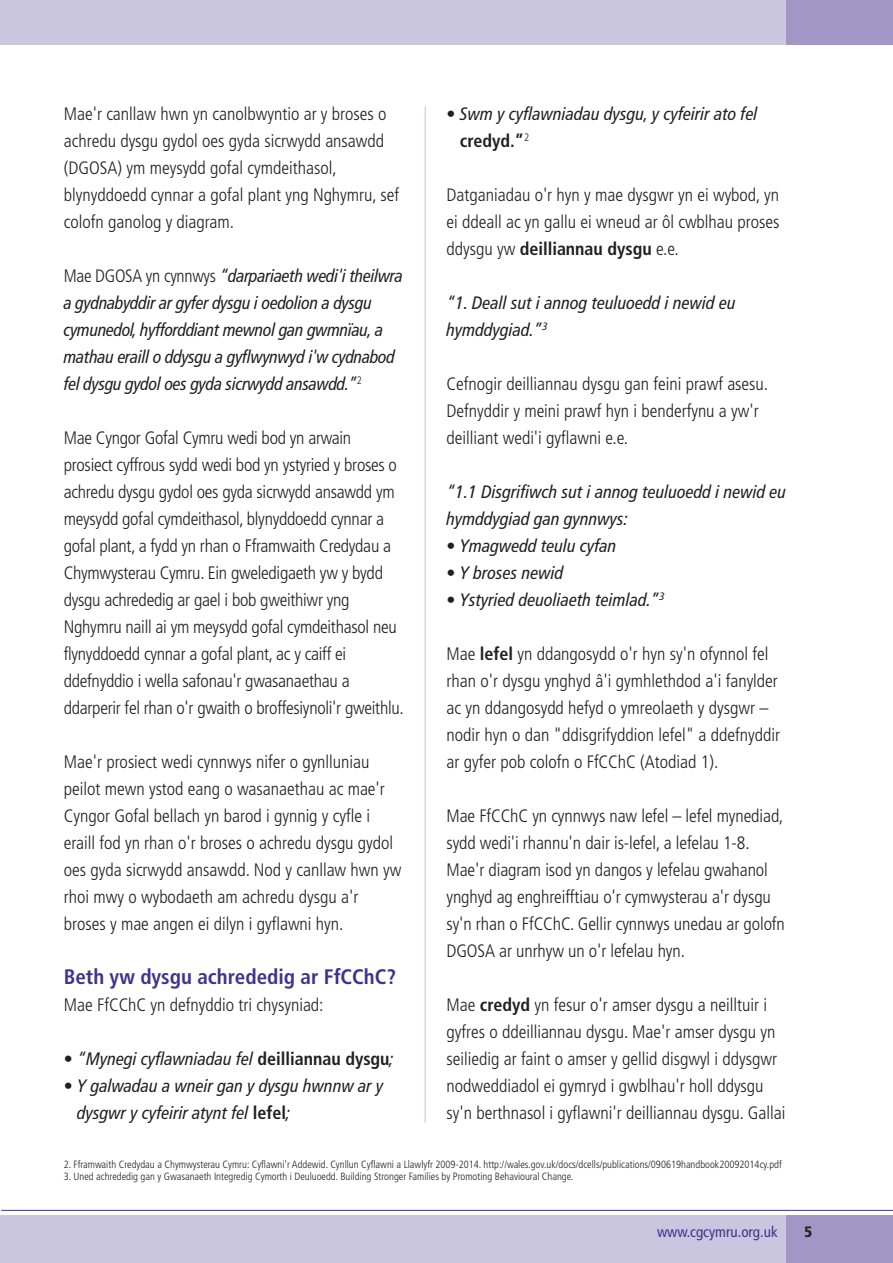
<style>
.page{position:relative;width:893px;height:1263px;background:#fff}
.page>*{position:absolute;margin:0;border:0;box-sizing:border-box;transform-origin:0 0}
.t1{font:700 condensed 21px "Frutiger";color:#3e348d}
.t2{font:300 condensed 18px/27px "Frutiger";color:#231f20}
.t3{font:italic condensed 18px/27px "Frutiger LT Pro";color:#231f20}
.t4{font:700 condensed 18px "Frutiger";color:#231f20}
.t5{font:condensed 15px "Frutiger";color:#3e348d}
.t6{font:900 condensed 15px "Frutiger";color:#231f20}
.t7{font:300 condensed 10.5px "Frutiger";color:#231f20}
.s1{font-family:"Frutiger";font-weight:300;font-style:normal}
.s2{font-family:"Frutiger";font-weight:700;font-style:normal}
.s3{font-weight:700}
</style>
<div class="page">
<div style="left:0;top:1215px;width:893px;height:48px;background:#cbc6e0"></div>
<div style="left:0;top:0;width:893px;height:44px;background:#cbc6e0"></div>
<div style="left:787px;top:1215px;width:106px;height:48px;background:#a197c5"></div>
<hr style="left:1px;top:1210px;width:892px;height:1px;background:#3e348d">
<div style="left:787px;top:0;width:106px;height:44px;background:#a197c5"></div>
<hr style="left:425px;top:106px;width:1px;height:1017px;background:#d8b9d4">
<p class="t2" style="left:64px;top:101px;width:337px">Mae'r canllaw hwn yn canolbwyntio ar y broses o achredu dysgu gydol oes gyda sicrwydd ansawdd (DGOSA) ym meysydd gofal cymdeithasol, blynyddoedd cynnar a gofal plant yng Nghymru, sef colofn ganolog y diagram.</p>
<p class="t3" style="left:64px;top:264px;width:341px"><span class="s1">Mae DGOSA yn cynnwys</span> “darpariaeth wedi'i theilwra a gydnabyddir ar gyfer dysgu i oedolion a dysgu cymunedol, hyfforddiant mewnol gan gwmnïau, a mathau eraill o ddysgu a gyflwynwyd i'w cydnabod fel dysgu gydol oes gyda sicrwydd ansawdd.”<sup>2</sup></p>
<p class="t2" style="left:64px;top:425px;width:342px">Mae Cyngor Gofal Cymru wedi bod yn arwain prosiect cyffrous sydd wedi bod yn ystyried y broses o achredu dysgu gydol oes gyda sicrwydd ansawdd ym meysydd gofal cymdeithasol, blynyddoedd cynnar a gofal plant, a fydd yn rhan o Fframwaith Credydau a Chymwysterau Cymru. Ein gweledigaeth yw y bydd dysgu achrededig ar gael i bob gweithiwr yng Nghymru naill ai ym meysydd gofal cymdeithasol neu flynyddoedd cynnar a gofal plant, ac y caiff ei ddefnyddio i wella safonau'r gwasanaethau a ddarperir fel rhan o'r gwaith o broffesiynoli'r gweithlu.</p>
<p class="t2" style="left:64px;top:749px;width:339px">Mae'r prosiect wedi cynnwys nifer o gynlluniau peilot mewn ystod eang o wasanaethau ac mae'r Cyngor Gofal bellach yn barod i gynnig y cyfle i eraill fod yn rhan o'r broses o achredu dysgu gydol oes gyda sicrwydd ansawdd. Nod y canllaw hwn yw rhoi mwy o wybodaeth am achredu dysgu a'r broses y mae angen ei dilyn i gyflawni hyn.</p>
<p class="t1" style="left:64px;top:968px;width:334px">Beth yw dysgu achrededig ar FfCChC?</p>
<p class="t2" style="left:64px;top:992px;width:261px">Mae FfCChC yn defnyddio tri chysyniad:</p>
<p class="t3" style="left:64px;top:1047px;width:332px"><span class="s1">•</span> “Mynegi cyflawniadau fel <span class="s2">deilliannau dysgu</span>;</p>
<p class="t3" style="left:77px;top:1074px;width:308px;text-indent:-13px"><span class="s1">•</span> Y galwadau a wneir gan y dysgu hwnnw ar y dysgwr y cyfeirir atynt fel <span class="s2">lefel</span>;</p>
<p class="t3" style="left:446px;top:102px;width:313px"><span class="s1">•</span> Swm y cyflawniadau dysgu, y cyfeirir ato fel</p>
<p class="t4" style="left:460px;top:133px;width:71px">credyd.”<sup>2</sup></p>
<p class="t2" style="left:446px;top:182px;width:334px;text-align:justify">Datganiadau o'r hyn y mae dysgwr yn ei wybod, yn ei ddeall ac yn gallu ei wneud ar ôl cwblhau proses ddysgu yw <span class="s3">deilliannau dysgu</span> e.e.</p>
<p class="t3" style="left:446px;top:291px;width:291px">“1. Deall sut i annog teuluoedd i newid eu hymddygiad.”<sup>3</sup></p>
<p class="t2" style="left:446px;top:371px;width:323px">Cefnogir deilliannau dysgu gan feini prawf asesu.<br>Defnyddir y meini prawf hyn i benderfynu a yw'r deilliant wedi'i gyflawni e.e.</p>
<p class="t3" style="left:446px;top:480px;width:341px">“1.1 Disgrifiwch sut i annog teuluoedd i newid eu hymddygiad gan gynnwys:</p>
<p class="t3" style="left:446px;top:534px;width:171px"><span class="s1">•</span> Ymagwedd teulu cyfan</p>
<p class="t3" style="left:446px;top:561px;width:118px"><span class="s1">•</span> Y broses newid</p>
<p class="t3" style="left:446px;top:588px;width:220px"><span class="s1">•</span> Ystyried deuoliaeth teimlad.”<sup>3</sup></p>
<p class="t2" style="left:446px;top:641px;width:335px">Mae <span class="s3">lefel</span> yn ddangosydd o'r hyn sy'n ofynnol fel rhan o'r dysgu ynghyd â'i gymhlethdod a'i fanylder ac yn ddangosydd hefyd o ymreolaeth y dysgwr – nodir hyn o dan "ddisgrifyddion lefel" a ddefnyddir ar gyfer pob colofn o FfCChC (Atodiad 1).</p>
<p class="t2" style="left:446px;top:803px;width:340px">Mae FfCChC yn cynnwys naw lefel – lefel mynediad, sydd wedi'i rhannu'n dair is-lefel, a lefelau 1-8.<br>Mae'r diagram isod yn dangos y lefelau gwahanol ynghyd ag enghreifftiau o'r cymwysterau a'r dysgu sy'n rhan o FfCChC. Gellir cynnwys unedau ar golofn DGOSA ar unrhyw un o'r lefelau hyn.</p>
<p class="t2" style="left:446px;top:992px;width:341px">Mae <span class="s3">credyd</span> yn fesur o'r amser dysgu a neilltuir i gyfres o ddeilliannau dysgu. Mae'r amser dysgu yn seiliedig ar faint o amser y gellid disgwyl i ddysgwr nodweddiadol ei gymryd i gwblhau'r holl ddysgu sy'n berthnasol i gyflawni'r deilliannau dysgu. Gallai</p>
<p class="t7" style="left:64px;top:1160px;width:720px">2. Fframwaith Credydau a Chymwysterau Cymru: Cyflawni'r Addewid. Cynllun Cyflawni a Llawlyfr 2009-2014. http://wales.gov.uk/docs/dcells/publications/090619handbook20092014cy.pdf</p>
<p class="t7" style="left:64px;top:1172px;width:511px">3. Uned achrededig gan y Gwasanaeth Integredig Cymorth i Deuluoedd. Building Stronger Families by Promoting Behavioural Change.</p>
<p class="t5" style="left:657px;top:1225px;width:122px">www.cgcymru.org.uk</p>
<p class="t6" style="left:804px;top:1225px;width:9px">5</p>
</div>
